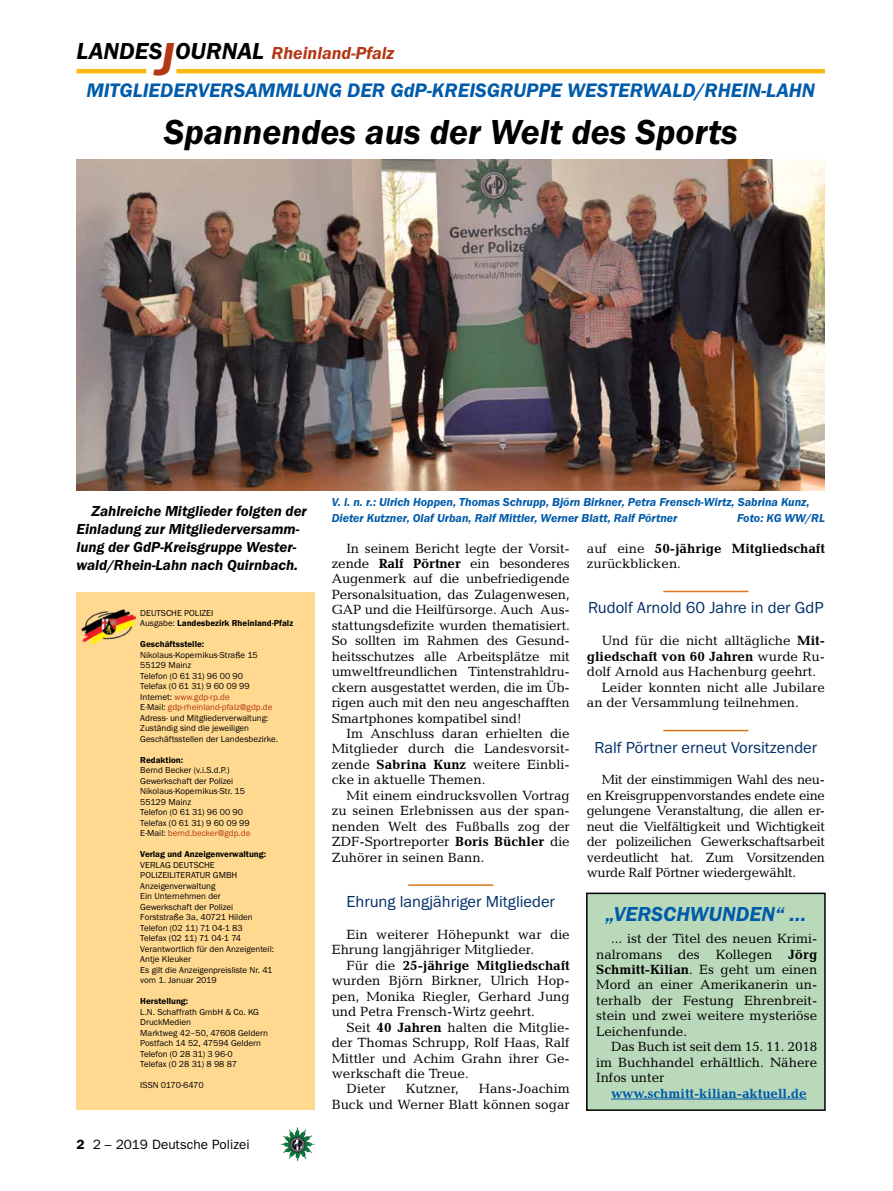
<style>
.page{position:relative;width:893px;height:1191px;background:#fff}
.page>*{position:absolute;margin:0;border:0;box-sizing:border-box;transform-origin:0 0}
.t1{font:italic 600 36px "Franklin Gothic Itc T";color:#000}
.t2{font:italic 600 21px "Franklin Gothic Itc T";color:#005baa}
.t3{font:italic 600 20.25px "Franklin Gothic Itc T";color:#005baa}
.t4{font:italic 600 18px "Franklin Gothic Itc T";color:#b33916}
.t5{font:16.5px "Franklin Gothic Itc T";color:#002f67}
.t6{font:italic 600 15px/18px "Franklin Gothic Itc T";color:#000}
.t7{font:13.5px/15.5px "Candida";color:#000;text-align:justify}
.t8{font:700 13.5px/15.5px "Candida";color:#000}
.t9{font:700 13.5px "Candida";color:#005baa}
.t10{font:13.5px "Franklin Gothic";color:#000}
.t11{font:italic 600 12px/15.5px "Franklin Gothic Itc T";color:#005baa}
.t12{font:9px/10.5px "Franklin Gothic Itc T";color:#000}
.t13{font:600 9px/10.5px "Franklin Gothic Itc T";color:#000}
.s1{font-size:24px;color:#000}
.s2{font-size:48px}
.s3{font-weight:400}
.s4{color:#b33916}
.s5{font-weight:600}
.s6{font-weight:700}
</style>
<div class="page">
<hr style="left:77px;top:69px;width:69px;height:4px;background:#fdb913">
<hr style="left:176px;top:69px;width:649px;height:4px;background:#fdb913">
<img style="left:281px;top:1128px;width:16px;height:24px">
<div style="left:587px;top:893px;width:238px;height:217px;background:#b9d9ba"></div>
<div style="left:586px;top:892px;width:240px;height:219px;border:2px solid #000"></div>
<div style="left:77px;top:592px;width:238px;height:518px;background:#ffd990"></div>
<img style="left:81px;top:609px;width:56px;height:36px">
<img style="left:77px;top:159px;width:748px;height:332px">
<hr style="left:408px;top:884px;width:85px;height:2px;background:#de761c">
<hr style="left:663px;top:590px;width:85px;height:2px;background:#de761c">
<hr style="left:663px;top:730px;width:85px;height:1px;background:#de761c">
<hr style="left:611px;top:1098px;width:196px;height:1px;background:#005baa">
<h3 class="t4" style="left:77px;top:42px;width:319px"><span class="s1">LANDES</span><span class="s2">J</span><span class="s1">OURNAL</span> Rheinland-Pfalz</h3>
<h3 class="t3" style="left:86px;top:79px;width:59px">Mitglieder</h3>
<h3 class="t3" style="left:198px;top:79px;width:26px">versammlun</h3>
<h3 class="t3" style="left:329px;top:79px;width:32px">g der</h3>
<h3 class="t3" style="left:390px;top:79px;width:54px">GdP-Kreis</h3>
<h3 class="t3" style="left:487px;top:79px;width:27px">gruppe</h3>
<h3 class="t3" style="left:567px;top:79px;width:32px">Westerwald</h3>
<h3 class="t3" style="left:696px;top:79px;width:35px">/Rhein</h3>
<h3 class="t3" style="left:761px;top:79px;width:30px">-Lahn</h3>
<h1 class="t1" style="left:164px;top:111px;width:576px">Spannendes aus der Welt des Sports</h1>
<p class="t6" style="left:77px;top:502px;width:232px;text-indent:15px">Zahlreiche Mitglieder folgten der Einladung zur Mitgliederversamm&shy;lung der GdP-Kreisgruppe Wester&shy;wald/Rhein-Lahn nach Quirnbach.</p>
<p class="t13" style="left:140px;top:607px;width:154px"><span class="s3">DEUTSCHE POLIZEI<br>Ausgabe:</span> Landesbezirk Rheinland-Pfalz</p>
<p class="t13" style="left:140px;top:638px;width:65px">Geschäftsstelle:</p>
<p class="t12" style="left:140px;top:649px;width:139px">Nikolaus-Kopernikus-Straße 15<br>55129 Mainz<br>Telefon (0 61 31) 96 00 90<br>Telefax (0 61 31) 9 60 09 99<br>Internet: <span class="s4">www.gdp-rp.de<br></span>E-Mail: <span class="s4">gdp-rheinland-pfalz@gdp.de<br></span>Adress- und Mitgliederverwaltung:<br>Zuständig sind die jeweiligen<br>Geschäftsstellen der Landesbezirke.</p>
<p class="t13" style="left:140px;top:754px;width:44px">Redaktion:</p>
<p class="t12" style="left:140px;top:764px;width:112px">Bernd Becker (v.i.S.d.P.)<br>Gewerkschaft der Polizei<br>Nikolaus-Kopernikus-Str. 15<br>55129 Mainz<br>Telefon (0 61 31) 96 00 90<br>Telefax (0 61 31) 9 60 09 99<br>E-Mail: <span class="s4">bernd.becker@gdp.de</span></p>
<p class="t13" style="left:140px;top:848px;width:127px">Verlag und Anzeigenverwaltung:</p>
<p class="t12" style="left:140px;top:859px;width:135px">VERLAG DEUTSCHE<br>POLIZEILITERATUR GMBH<br>Anzeigenverwaltung<br>Ein Unternehmen der<br>Gewerkschaft der Polizei<br>Forststraße 3a, 40721 Hilden<br>Telefon (02 11) 71 04-1 83<br>Telefax (02 11) 71 04-1 74<br>Verantwortlich für den Anzeigenteil:<br>Antje Kleuker<br>Es gilt die Anzeigenpreisliste Nr. 41 vom 1. Januar 2019</p>
<p class="t13" style="left:140px;top:996px;width:50px">Herstellung:</p>
<p class="t12" style="left:140px;top:1006px;width:129px">L.N. Schaffrath GmbH &amp; Co. KG<br>DruckMedien<br>Marktweg 42–50, 47608 Geldern<br>Postfach 14 52, 47594 Geldern<br>Telefon (0 28 31) 3 96-0<br>Telefax (0 28 31) 8 98 87</p>
<p class="t12" style="left:140px;top:1080px;width:65px">ISSN 0170-6470</p>
<p class="t10" style="left:77px;top:1136px;width:175px"><span class="s5">2</span> 2 – 2019 Deutsche Polizei</p>
<p class="t11" style="left:332px;top:494px;width:479px">V. l. n. r.: Ulrich Hoppen, Thomas Schrupp, Björn Birkner, Petra Frensch-Wirtz, Sabrina Kunz,<br>Dieter Kutzner, Olaf Urban, Ralf Mittler, Werner Blatt, Ralf Pörtner</p>
<p class="t11" style="left:737px;top:510px;width:89px">Foto: KG WW/RL</p>
<p class="t7" style="left:332px;top:540px;width:240px;text-indent:15px">In seinem Bericht legte der Vorsit&shy;zende <span class="s6">Ralf Pörtner</span> ein besonderes Augenmerk auf die unbefriedigende Personalsituation, das Zulagenwesen, GAP und die Heilfürsorge. Auch Aus&shy;stattungsdefizite wurden thematisiert.<br>So sollten im Rahmen des Gesund&shy;heitsschutzes alle Arbeitsplätze mit umweltfreundlichen Tintenstrahldru&shy;ckern ausgestattet werden, die im Üb&shy;rigen auch mit den neu angeschafften Smartphones kompatibel sind!</p>
<p class="t7" style="left:332px;top:725px;width:240px;text-indent:15px">Im Anschluss daran erhielten die Mitglieder durch die Landesvorsit&shy;zende <span class="s6">Sabrina Kunz</span> weitere Einbli&shy;cke in aktuelle Themen.</p>
<p class="t7" style="left:332px;top:787px;width:240px;text-indent:15px">Mit einem eindrucksvollen Vortrag zu seinen Erlebnissen aus der span&shy;nenden Welt des Fußballs zog der ZDF-Sportreporter <span class="s6">Boris Büchler</span> die Zuhörer in seinen Bann.</p>
<p class="t5" style="left:346px;top:892px;width:210px">Ehrung langjähriger Mitglieder</p>
<p class="t7" style="left:332px;top:926px;width:240px;text-indent:15px">Ein weiterer Höhepunkt war die<br>Ehrung langjähriger Mitglieder.</p>
<p class="t7" style="left:332px;top:957px;width:240px;text-indent:15px">Für die <span class="s6">25-jährige Mitgliedschaft </span>wurden Björn Birkner, Ulrich Hop&shy;pen, Monika Riegler, Gerhard Jung und Petra Frensch-Wirtz geehrt.</p>
<p class="t7" style="left:347px;top:1019px;width:225px">Seit <span class="s6">40 Jahren</span> halten die Mitglie-</p>
<p class="t7" style="left:332px;top:1034px;width:240px">der Thomas Schrupp, Rolf Haas, Ralf</p>
<p class="t7" style="left:332px;top:1050px;width:240px">Mittler und Achim Grahn ihrer Ge-</p>
<p class="t7" style="left:332px;top:1065px;width:139px">werkschaft die Treue.</p>
<p class="t7" style="left:347px;top:1081px;width:41px">Dieter</p>
<p class="t7" style="left:406px;top:1081px;width:55px">Kutzner,</p>
<p class="t7" style="left:332px;top:1081px;width:240px;text-align:right">Hans-Joachim<br>Buck und Werner Blatt können sogar</p>
<p class="t8" style="left:587px;top:540px;width:240px"><span class="s3">auf eine</span> 50-jährige Mitgliedschaft <span class="s3">zurückblicken.</span></p>
<p class="t5" style="left:588px;top:598px;width:237px">Rudolf Arnold 60 Jahre in der GdP</p>
<p class="t7" style="left:602px;top:633px;width:225px">Und für die nicht alltägliche <span class="s6">Mit-</span></p>
<p class="t8" style="left:587px;top:648px;width:240px">gliedschaft von 60 Jahren <span class="s3">wurde Ru-</span></p>
<p class="t7" style="left:587px;top:664px;width:231px">dolf Arnold aus Hachenburg geehrt.</p>
<p class="t7" style="left:602px;top:679px;width:225px">Leider konnten nicht alle Jubilare</p>
<p class="t7" style="left:587px;top:695px;width:214px">an der Versammlung teilnehmen.</p>
<p class="t5" style="left:594px;top:737px;width:224px">Ralf Pörtner erneut Vorsitzender</p>
<p class="t7" style="left:587px;top:772px;width:240px;text-indent:15px">Mit der einstimmigen Wahl des neu&shy;en Kreisgruppenvorstandes endete eine gelungene Veranstaltung, die allen er&shy;neut die Vielfältigkeit und Wichtigkeit der polizeilichen Gewerkschaftsarbeit verdeutlicht hat. Zum Vorsitzenden wurde Ralf Pörtner wiedergewählt.</p>
<h2 class="t2" style="left:605px;top:901px;width:86px">„verschwunden</h2>
<h2 class="t2" style="left:775px;top:901px;width:33px">“ ...</h2>
<p class="t7" style="left:596px;top:930px;width:223px;text-indent:15px">... ist der Titel des neuen Krimi&shy;nalromans des Kollegen <span class="s6">Jörg Schmitt-Kilian</span>. Es geht um einen Mord an einer Amerikanerin un&shy;terhalb der Festung Ehrenbreit&shy;stein und zwei weitere mysteriöse Leichenfunde.</p>
<p class="t7" style="left:596px;top:1039px;width:223px;text-indent:15px">Das Buch ist seit dem 15. 11. 2018 im Buchhandel erhältlich. Nähere Infos unter</p>
<p class="t9" style="left:611px;top:1085px;width:197px">www.schmitt-kilian-aktuell.de</p>
</div>
